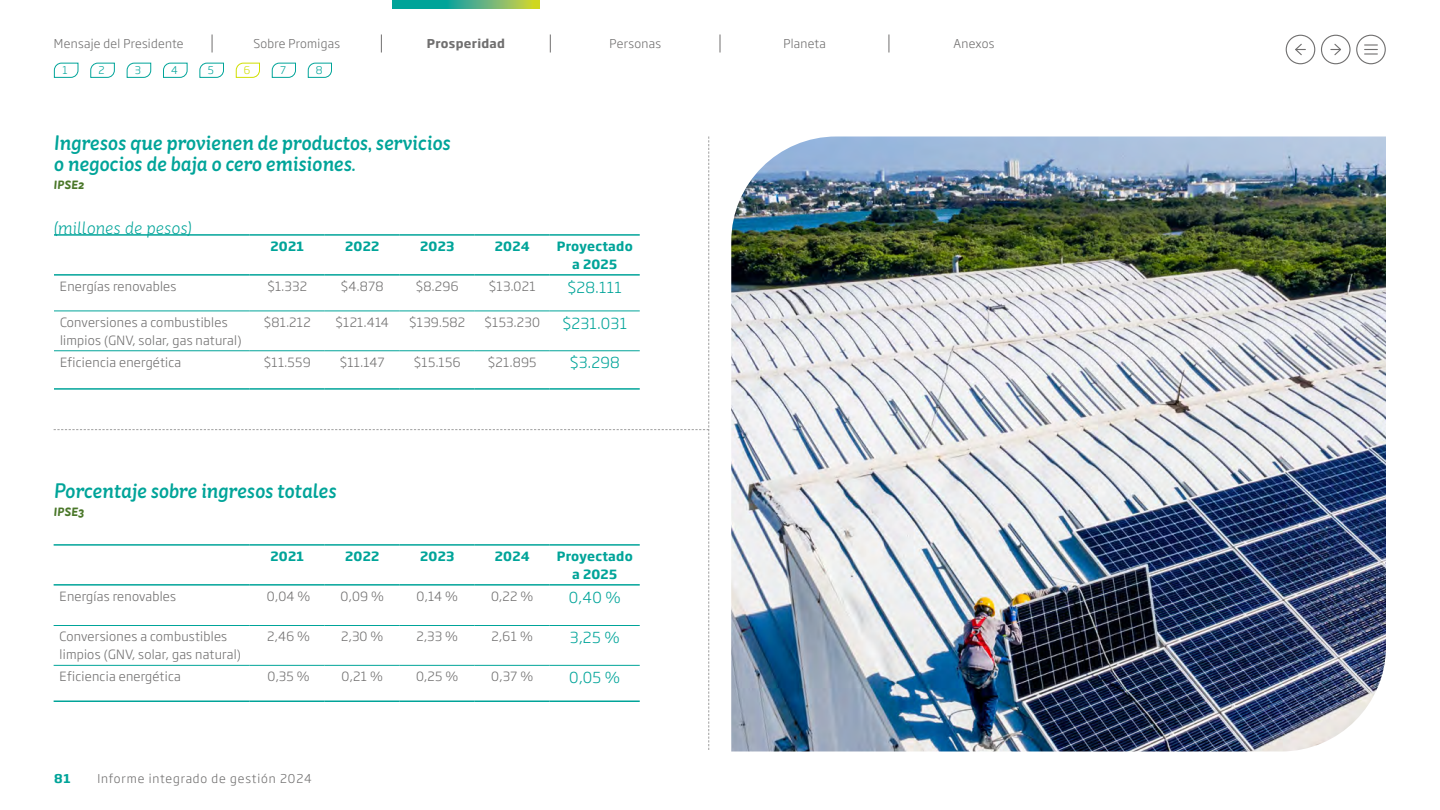
<style>
.page{position:relative;width:1440px;height:810px;background:#fff}
.page>*{position:absolute;margin:0;border:0;box-sizing:border-box;transform-origin:0 0}
.t1{font:italic 500 21px/21px "St Ryde";letter-spacing:-.01em;color:#00a499}
.t2{font:italic 300 18px "St Ryde";letter-spacing:-.01em;color:#00a499}
.t3{font:300 15px "Soho Gothic Pro";letter-spacing:.02em;color:#00a499}
.t4{font:300 12.6px/18px "Soho Gothic Pro";letter-spacing:.02em;color:#706f6f}
.t5{font:700 12.6px/18px "Soho Gothic Pro";letter-spacing:.02em;color:#00a499;text-align:center}
.t6{font:300 12px "Soho Gothic Pro";letter-spacing:.025em;color:#706f6f}
.t7{font:300 12px "Soho Gothic Pro";letter-spacing:.075em;color:#706f6f}
.t8{font:700 12px "Soho Gothic Pro";letter-spacing:.025em;color:#706f6f}
.t9{font:italic 700 12px "St Ryde";letter-spacing:.01em;color:#4a7729}
.t10{font:700 12px "Soho Gothic Pro";color:#00a499}
.t11{font:300 10.5px "Soho Gothic Pro";color:#00a499}
.t12{font:300 10.5px "Soho Gothic Pro";color:#d0df00}
</style>
<div class="page">
<svg style="left:54px;top:136px;width:655px;height:614px"></svg>
<img style="left:731px;top:136px;width:655px;height:616px">
<hr style="left:54px;top:234px;width:196px;height:2px;background:#00a499">
<hr style="left:250px;top:234px;width:75px;height:2px;background:#00a499">
<hr style="left:325px;top:234px;width:75px;height:2px;background:#00a499">
<hr style="left:400px;top:234px;width:75px;height:2px;background:#00a499">
<hr style="left:475px;top:234px;width:75px;height:2px;background:#00a499">
<hr style="left:550px;top:234px;width:90px;height:2px;background:#00a499">
<hr style="left:54px;top:274px;width:196px;height:2px;background:#00a499">
<hr style="left:250px;top:274px;width:75px;height:2px;background:#00a499">
<hr style="left:325px;top:274px;width:75px;height:2px;background:#00a499">
<hr style="left:400px;top:274px;width:75px;height:2px;background:#00a499">
<hr style="left:475px;top:274px;width:75px;height:2px;background:#00a499">
<hr style="left:550px;top:274px;width:90px;height:2px;background:#00a499">
<hr style="left:54px;top:388px;width:196px;height:2px;background:#00a499">
<hr style="left:250px;top:388px;width:75px;height:2px;background:#00a499">
<hr style="left:325px;top:388px;width:75px;height:2px;background:#00a499">
<hr style="left:400px;top:388px;width:75px;height:2px;background:#00a499">
<hr style="left:475px;top:388px;width:75px;height:2px;background:#00a499">
<hr style="left:550px;top:388px;width:90px;height:2px;background:#00a499">
<hr style="left:54px;top:311px;width:196px;height:1px;background:#00a499">
<hr style="left:250px;top:311px;width:75px;height:1px;background:#00a499">
<hr style="left:325px;top:311px;width:75px;height:1px;background:#00a499">
<hr style="left:400px;top:311px;width:75px;height:1px;background:#00a499">
<hr style="left:475px;top:311px;width:75px;height:1px;background:#00a499">
<hr style="left:550px;top:311px;width:90px;height:1px;background:#00a499">
<hr style="left:54px;top:350px;width:196px;height:1px;background:#00a499">
<hr style="left:250px;top:350px;width:75px;height:1px;background:#00a499">
<hr style="left:325px;top:350px;width:75px;height:1px;background:#00a499">
<hr style="left:400px;top:350px;width:75px;height:1px;background:#00a499">
<hr style="left:475px;top:350px;width:75px;height:1px;background:#00a499">
<hr style="left:550px;top:350px;width:90px;height:1px;background:#00a499">
<hr style="left:54px;top:544px;width:196px;height:2px;background:#00a499">
<hr style="left:250px;top:544px;width:75px;height:2px;background:#00a499">
<hr style="left:325px;top:544px;width:75px;height:2px;background:#00a499">
<hr style="left:400px;top:544px;width:75px;height:2px;background:#00a499">
<hr style="left:475px;top:544px;width:75px;height:2px;background:#00a499">
<hr style="left:550px;top:544px;width:90px;height:2px;background:#00a499">
<hr style="left:54px;top:584px;width:196px;height:2px;background:#00a499">
<hr style="left:250px;top:584px;width:75px;height:2px;background:#00a499">
<hr style="left:325px;top:584px;width:75px;height:2px;background:#00a499">
<hr style="left:400px;top:584px;width:75px;height:2px;background:#00a499">
<hr style="left:475px;top:584px;width:75px;height:2px;background:#00a499">
<hr style="left:550px;top:584px;width:90px;height:2px;background:#00a499">
<hr style="left:54px;top:700px;width:196px;height:2px;background:#00a499">
<hr style="left:250px;top:700px;width:75px;height:2px;background:#00a499">
<hr style="left:325px;top:700px;width:75px;height:2px;background:#00a499">
<hr style="left:400px;top:700px;width:75px;height:2px;background:#00a499">
<hr style="left:475px;top:700px;width:75px;height:2px;background:#00a499">
<hr style="left:550px;top:700px;width:90px;height:2px;background:#00a499">
<hr style="left:54px;top:625px;width:196px;height:1px;background:#00a499">
<hr style="left:250px;top:625px;width:75px;height:1px;background:#00a499">
<hr style="left:325px;top:625px;width:75px;height:1px;background:#00a499">
<hr style="left:400px;top:625px;width:75px;height:1px;background:#00a499">
<hr style="left:475px;top:625px;width:75px;height:1px;background:#00a499">
<hr style="left:550px;top:625px;width:90px;height:1px;background:#00a499">
<hr style="left:54px;top:665px;width:196px;height:1px;background:#00a499">
<hr style="left:250px;top:665px;width:75px;height:1px;background:#00a499">
<hr style="left:325px;top:665px;width:75px;height:1px;background:#00a499">
<hr style="left:400px;top:665px;width:75px;height:1px;background:#00a499">
<hr style="left:475px;top:665px;width:75px;height:1px;background:#00a499">
<hr style="left:550px;top:665px;width:90px;height:1px;background:#00a499">
<div style="left:1286px;top:35px;width:29px;height:29px;border:1px solid #706f6f;border-radius:50%"></div>
<svg style="left:1295px;top:43px;width:10px;height:13px"></svg>
<div style="left:1321px;top:35px;width:30px;height:29px;border:1px solid #706f6f;border-radius:50%"></div>
<svg style="left:1331px;top:43px;width:10px;height:12px"></svg>
<div style="left:1356px;top:35px;width:30px;height:29px;border:1px solid #706f6f;border-radius:50%"></div>
<svg style="left:1365px;top:44px;width:12px;height:11px"></svg>
<svg style="left:381px;top:34px;width:1px;height:18px"></svg>
<svg style="left:212px;top:34px;width:1px;height:18px"></svg>
<svg style="left:550px;top:34px;width:1px;height:18px"></svg>
<svg style="left:720px;top:34px;width:1px;height:18px"></svg>
<svg style="left:889px;top:34px;width:1px;height:18px"></svg>
<svg style="left:393px;top:0;width:146px;height:9px"></svg>
<svg style="left:54px;top:62px;width:25px;height:16px"></svg>
<svg style="left:236px;top:62px;width:24px;height:16px"></svg>
<svg style="left:272px;top:62px;width:24px;height:16px"></svg>
<svg style="left:308px;top:62px;width:24px;height:16px"></svg>
<svg style="left:126px;top:62px;width:26px;height:16px"></svg>
<svg style="left:90px;top:62px;width:25px;height:16px"></svg>
<svg style="left:163px;top:62px;width:25px;height:16px"></svg>
<svg style="left:199px;top:62px;width:25px;height:16px"></svg>
<p class="t6" style="left:54px;top:34px;width:131px">Mensaje del Presidente</p>
<p class="t6" style="left:253px;top:34px;width:88px">Sobre Promigas</p>
<p class="t8" style="left:427px;top:34px;width:80px">Prosperidad</p>
<p class="t6" style="left:610px;top:34px;width:53px">Personas</p>
<p class="t6" style="left:783px;top:34px;width:44px">Planeta</p>
<p class="t6" style="left:953px;top:34px;width:42px">Anexos</p>
<p class="t11" style="left:63px;top:62px;width:7px">1</p>
<p class="t11" style="left:99px;top:62px;width:8px">2</p>
<p class="t11" style="left:135px;top:62px;width:8px">3</p>
<p class="t11" style="left:171px;top:62px;width:8px">4</p>
<p class="t11" style="left:208px;top:62px;width:8px">5</p>
<p class="t12" style="left:244px;top:62px;width:8px">6</p>
<p class="t11" style="left:280px;top:62px;width:7px">7</p>
<p class="t11" style="left:316px;top:62px;width:8px">8</p>
<h1 class="t1" style="left:54px;top:132px;width:399px">Ingresos que provienen de productos, servicios o negocios de baja o cero emisiones.</h1>
<p class="t9" style="left:54px;top:177px;width:32px">IPSE2</p>
<h2 class="t2" style="left:54px;top:217px;width:138px">(millones de pesos)</h2>
<p class="t5" style="left:270px;top:236px;width:35px">2021</p>
<p class="t5" style="left:345px;top:236px;width:36px">2022</p>
<p class="t5" style="left:420px;top:236px;width:36px">2023</p>
<p class="t5" style="left:495px;top:236px;width:37px">2024</p>
<p class="t5" style="left:557px;top:236px;width:78px">Proyectado a 2025</p>
<p class="t4" style="left:60px;top:276px;width:118px">Energías renovables</p>
<p class="t4" style="left:267px;top:276px;width:41px">$1.332</p>
<p class="t4" style="left:341px;top:276px;width:44px">$4.878</p>
<p class="t4" style="left:416px;top:276px;width:44px">$8.296</p>
<p class="t4" style="left:489px;top:276px;width:48px">$13.021</p>
<p class="t3" style="left:567px;top:275px;width:56px">$28.111</p>
<p class="t4" style="left:60px;top:312px;width:183px">Conversiones a combustibles limpios (GNV, solar, gas natural)</p>
<p class="t4" style="left:264px;top:312px;width:49px">$81.212</p>
<p class="t4" style="left:335px;top:312px;width:55px">$121.414</p>
<p class="t4" style="left:409px;top:312px;width:58px">$139.582</p>
<p class="t4" style="left:485px;top:312px;width:57px">$153.230</p>
<p class="t3" style="left:562px;top:311px;width:66px">$231.031</p>
<p class="t4" style="left:60px;top:352px;width:123px">Eficiencia energética</p>
<p class="t4" style="left:264px;top:352px;width:48px">$11.559</p>
<p class="t4" style="left:340px;top:352px;width:46px">$11.147</p>
<p class="t4" style="left:414px;top:352px;width:48px">$15.156</p>
<p class="t4" style="left:488px;top:352px;width:50px">$21.895</p>
<p class="t3" style="left:570px;top:351px;width:52px">$3.298</p>
<h1 class="t1" style="left:54px;top:480px;width:284px">Porcentaje sobre ingresos totales</h1>
<p class="t9" style="left:54px;top:505px;width:32px">IPSE3</p>
<p class="t5" style="left:270px;top:546px;width:35px">2021</p>
<p class="t5" style="left:345px;top:546px;width:36px">2022</p>
<p class="t5" style="left:420px;top:546px;width:36px">2023</p>
<p class="t5" style="left:495px;top:546px;width:37px">2024</p>
<p class="t5" style="left:557px;top:546px;width:78px">Proyectado a 2025</p>
<p class="t4" style="left:60px;top:586px;width:118px">Energías renovables</p>
<p class="t4" style="left:267px;top:586px;width:45px">0,04 %</p>
<p class="t4" style="left:341px;top:586px;width:45px">0,09 %</p>
<p class="t4" style="left:417px;top:586px;width:43px">0,14 %</p>
<p class="t4" style="left:491px;top:586px;width:44px">0,22 %</p>
<p class="t3" style="left:569px;top:585px;width:53px">0,40 %</p>
<p class="t4" style="left:60px;top:627px;width:183px">Conversiones a combustibles limpios (GNV, solar, gas natural)</p>
<p class="t4" style="left:267px;top:627px;width:44px">2,46 %</p>
<p class="t4" style="left:341px;top:627px;width:44px">2,30 %</p>
<p class="t4" style="left:416px;top:627px;width:43px">2,33 %</p>
<p class="t4" style="left:492px;top:627px;width:43px">2,61 %</p>
<p class="t3" style="left:570px;top:626px;width:51px">3,25 %</p>
<p class="t4" style="left:60px;top:667px;width:123px">Eficiencia energética</p>
<p class="t4" style="left:268px;top:667px;width:44px">0,35 %</p>
<p class="t4" style="left:342px;top:667px;width:43px">0,21 %</p>
<p class="t4" style="left:416px;top:667px;width:44px">0,25 %</p>
<p class="t4" style="left:491px;top:667px;width:43px">0,37 %</p>
<p class="t3" style="left:569px;top:666px;width:52px">0,05 %</p>
<p class="t10" style="left:54px;top:769px;width:18px">81</p>
<p class="t7" style="left:98px;top:769px;width:216px">Informe integrado de gestión 2024</p>
</div>
